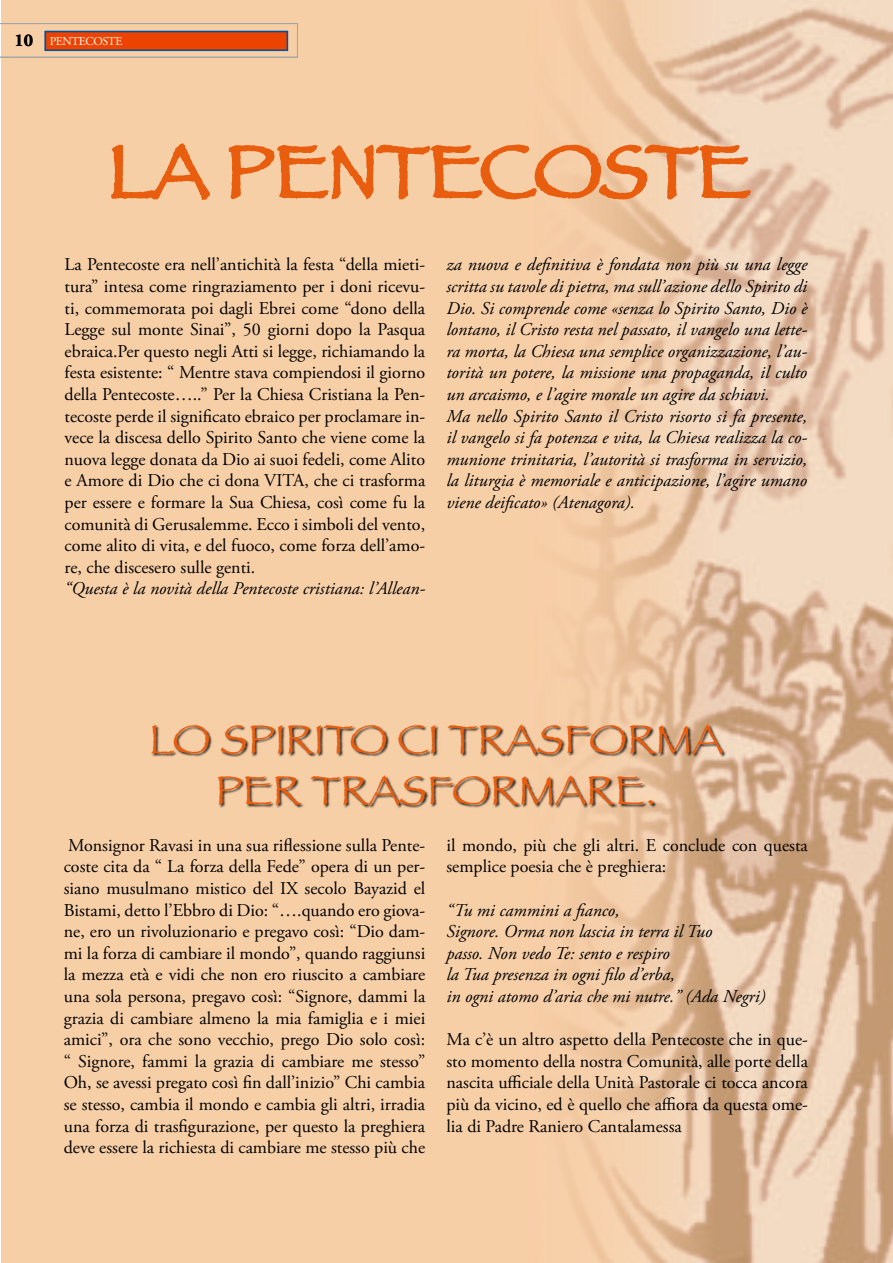
<style>
.page{position:relative;width:893px;height:1263px;background:#fff}
.page>*{position:absolute;margin:0;border:0;box-sizing:border-box;transform-origin:0 0}
.t1{font:75px "Papyrus";letter-spacing:-.02em;color:#e95d0f}
.t2{font:42px/50.4px "Papyrus";color:#e95d0f;text-align:center}
.t3{font:18px/21.6px "Adobe Garamond Pro";color:#000;text-align:justify}
.t4{font:italic 18px/21.6px "Adobe Garamond Pro";color:#000}
.t5{font:12px "Adobe Garamond Pro";letter-spacing:-.035em;color:#fff}
.s1{font-weight:700;font-size:18px;color:#000}
</style>
<div class="page">
<div style="left:2px;top:0;width:891px;height:1263px;background:#f7cfa7"></div>
<img style="left:584px;top:0;width:309px;height:1262px">
<svg style="left:111px;top:143px;width:99px;height:57px"></svg>
<svg style="left:228px;top:75px;width:525px;height:247px"></svg>
<div style="left:151px;top:725px;width:575px;height:84px;background:#000;opacity:.75"></div>
<svg style="left:0;top:23px;width:298px;height:35px"></svg>
<div style="left:45px;top:31px;width:243px;height:20px;background:#ed4300;border:2px solid #00519e"></div>
<p class="t5" style="left:15px;top:34px;width:109px"><span class="s1">10</span> PENTECOSTE</p>
<p class="t5" style="left:50px;top:34px;width:133px">ORA ORIO TOSCOLANO</p>
<h1 class="t1" style="left:108px;top:126px;width:644px">LA PENTECOSTE</h1>
<p class="t3" style="left:65px;top:254px;width:362px">La Pentecoste era nell’antichità la festa “della mieti&shy;tura” intesa come ringraziamento per i doni ricevu&shy;ti, commemorata poi dagli Ebrei come “dono della Legge sul monte Sinai”, 50 giorni dopo la Pasqua ebraica.Per questo negli Atti si legge, richiamando la festa esistente: “ Mentre stava compiendosi il giorno della Pentecoste…..” Per la Chiesa Cristiana la Pen&shy;tecoste perde il significato ebraico per proclamare in&shy;vece la discesa dello Spirito Santo che viene come la nuova legge donata da Dio ai suoi fedeli, come Alito e Amore di Dio che ci dona VITA, che ci trasforma per essere e formare la Sua Chiesa, così come fu la comunità di Gerusalemme. Ecco i simboli del vento, come alito di vita, e del fuoco, come forza dell’amo&shy;re, che discesero sulle genti.</p>
<p class="t4" style="left:65px;top:578px;width:362px">“Questa è la novità della Pentecoste cristiana: l’Allean-</p>
<p class="t4" style="left:446px;top:254px;width:362px">za nuova e definitiva è fondata non più su una legge scritta su tavole di pietra, ma sull’azione dello Spirito di Dio. Si comprende come «senza lo Spirito Santo, Dio è lontano, il Cristo resta nel passato, il vangelo una lette&shy;ra morta, la Chiesa una semplice organizzazione, l’au&shy;torità un potere, la missione una propaganda, il culto un arcaismo, e l’agire morale un agire da schiavi.<br>Ma nello Spirito Santo il Cristo risorto si fa presente, il vangelo si fa potenza e vita, la Chiesa realizza la co&shy;munione trinitaria, l’autorità si trasforma in servizio, la liturgia è memoriale e anticipazione, l’agire umano viene deificato» (Atenagora).</p>
<h2 class="t2" style="left:149px;top:714px;width:576px">LO SPIRITO CI TRAS FORMA<br>PER TRAS FORMARE.</h2>
<p class="t3" style="left:64px;top:835px;width:363px">Monsignor Ravasi in una sua riflessione sulla Pente&shy;coste cita da “ La forza della Fede” opera di un per&shy;siano musulmano mistico del IX secolo Bayazid el Bistami, detto l’Ebbro di Dio: “….quando ero giova&shy;ne, ero un rivoluzionario e pregavo così: “Dio dam&shy;mi la forza di cambiare il mondo”, quando raggiunsi la mezza età e vidi che non ero riuscito a cambiare una sola persona, pregavo così: “Signore, dammi la grazia di cambiare almeno la mia famiglia e i miei amici”, ora che sono vecchio, prego Dio solo così: “ Signore, fammi la grazia di cambiare me stesso” Oh, se avessi pregato così fin dall’inizio” Chi cambia se stesso, cambia il mondo e cambia gli altri, irradia una forza di trasfigurazione, per questo la preghiera deve essere la richiesta di cambiare me stesso più che</p>
<p class="t3" style="left:446px;top:835px;width:363px">il mondo, più che gli altri. E conclude con questa semplice poesia che è preghiera:</p>
<p class="t4" style="left:446px;top:899px;width:320px">“Tu mi cammini a fianco,<br>Signore. Orma non lascia in terra il Tuo<br>passo. Non vedo Te: sento e respiro<br>la Tua presenza in ogni filo d’erba,<br>in ogni atomo d’aria che mi nutre.” (Ada Negri)</p>
<p class="t3" style="left:446px;top:1029px;width:363px">Ma c’è un altro aspetto della Pentecoste che in que&shy;sto momento della nostra Comunità, alle porte della nascita ufficiale della Unità Pastorale ci tocca ancora più da vicino, ed è quello che affiora da questa ome&shy;lia di Padre Raniero Cantalamessa</p>
</div>
